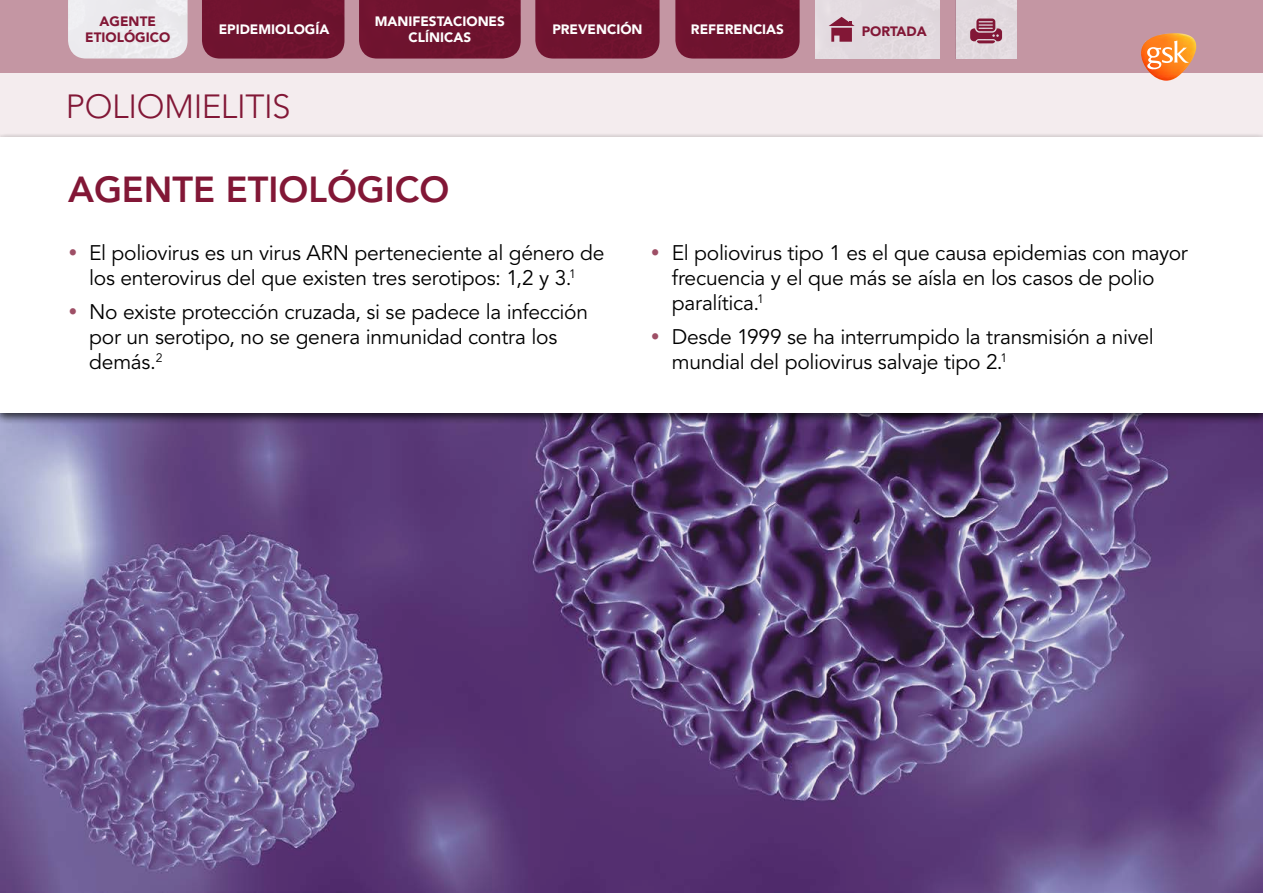
<style>
.page{position:relative;width:1263px;height:893px;background:#f4ecee}
.page>*{position:absolute;margin:0;border:0;box-sizing:border-box;transform-origin:0 0}
.t1{font:800 36px "Avenir LT Std";color:#821736}
.t2{font:300 33.3px "Avenir LT Std";letter-spacing:-.01em;color:#821736}
.t3{font:21px/25.2px "Avenir LT Std";letter-spacing:-.015em;color:#000}
.t4{font:900 13.5px/15.8px "Avenir LT Std";color:#fff}
.t5{font:900 13.5px/15.8px "Avenir LT Std";color:#821736}
.s1{color:#9e4f66}
</style>
<div class="page">
<img style="left:0;top:425px;width:1263px;height:467px">
<div style="left:0;top:0;width:1263px;height:72px;background:#c496a3"></div>
<svg style="left:1141px;top:33px;width:56px;height:48px"></svg>
<div style="left:816px;top:0;width:124px;height:59px;background:#e2d9df"></div>
<div style="left:956px;top:0;width:60px;height:59px;background:#e1d9de"></div>
<div style="left:675px;top:0;width:124px;height:59px;background:#6f132f"></div>
<div style="left:535px;top:0;width:124px;height:59px;background:#6f132f"></div>
<div style="left:359px;top:0;width:162px;height:59px;background:#6f132f"></div>
<div style="left:202px;top:0;width:142px;height:59px;background:#6e132f"></div>
<svg style="left:829px;top:17px;width:26px;height:25px"></svg>
<svg style="left:970px;top:19px;width:32px;height:24px"></svg>
<div style="left:68px;top:0;width:120px;height:59px;background:#ebeaee"></div>
<div style="left:0;top:133px;width:1263px;height:292px;background:#000;opacity:.75"></div>
<div style="left:0;top:137px;width:1263px;height:275px;background:#fff"></div>
<p class="t5" style="left:85px;top:14px;width:70px;text-indent:14px">AGENTE<br>ETIOLÓ</p>
<p class="t5" style="left:135px;top:30px;width:20px">GICO</p>
<p class="t4" style="left:375px;top:14px;width:22px">MANIFES</p>
<p class="t4" style="left:409px;top:14px;width:45px;text-indent:28px">TACIONES<br>CLÍNICAS</p>
<p class="t4" style="left:219px;top:22px;width:18px">EPIDEMIOLO</p>
<p class="t4" style="left:305px;top:22px;width:26px">GÍA</p>
<p class="t4" style="left:552px;top:22px;width:19px">PREVENCIÓN</p>
<p class="t4" style="left:691px;top:22px;width:95px">REFERENCIAS</p>
<p class="t5" style="left:862px;top:24px;width:46px">PORTADA</p>
<p class="t2" style="left:66px;top:87px;width:226px">POLIOMIELITIS</p>
<p class="t1" style="left:68px;top:168px;width:383px">AGENTE ETIOLÓGICO</p>
<p class="t3" style="left:68px;top:241px;width:538px;text-align:center"><span class="s1">•</span> El poliovirus es un virus ARN perteneciente al género de los enterovirus del que existen tres serotipos: 1,2 y 3.<sup>1</sup></p>
<p class="t3" style="left:89px;top:299px;width:500px;text-indent:-21px"><span class="s1">•</span> No existe protección cruzada, si se padece la infección por un serotipo, no se genera inmunidad contra los demás.<sup>2</sup></p>
<p class="t3" style="left:672px;top:241px;width:517px;text-indent:-21px"><span class="s1">•</span> El poliovirus tipo 1 es el que causa epidemias con mayor frecuencia y el que más se aísla en los casos de polio paralítica.<sup>1</sup></p>
<p class="t3" style="left:672px;top:325px;width:483px;text-indent:-21px"><span class="s1">•</span> Desde 1999 se ha interrumpido la transmisión a nivel mundial del poliovirus salvaje tipo 2.<sup>1</sup></p>
</div>
